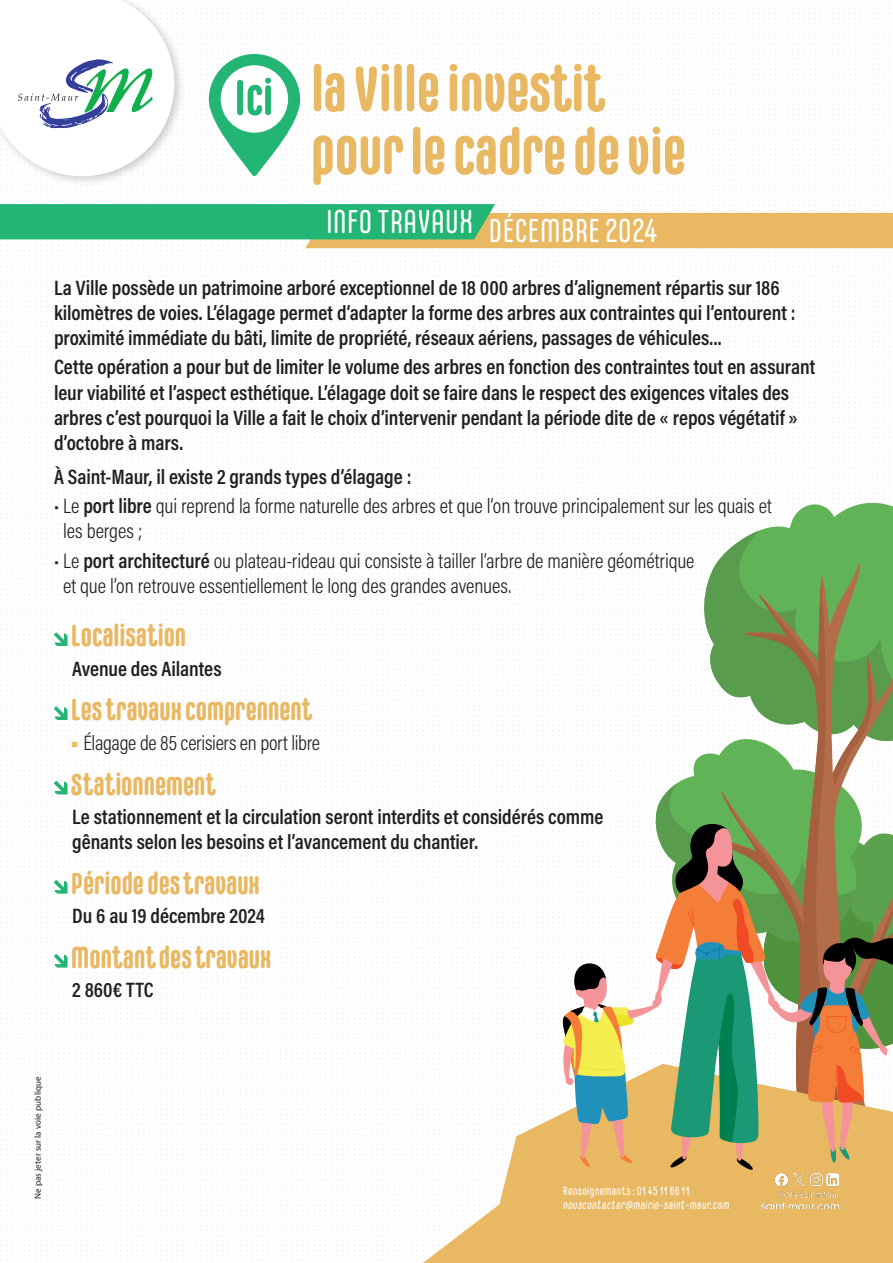
<style>
.page{position:relative;width:893px;height:1263px;background:#fff}
.page>*{position:absolute;margin:0;border:0;box-sizing:border-box;transform-origin:0 0}
.t1{font:33px "Carl Marx";color:#fff}
.t2{font:700 30px "Carl Marx";color:#e8b862}
.t3{font:600 21px/25.2px "Acumin Pro Cond";letter-spacing:-.005em;color:#231f20}
.t4{font:300 21px/25.2px "Acumin Pro Cond";letter-spacing:-.005em;color:#231f20}
.t5{font:12px "Carl Marx";letter-spacing:.02em;color:#fff}
.t6{font:9px "Myriad Pro";letter-spacing:.02em;color:#231f20}
.s1{font-weight:600}
.s2{font-weight:900;color:#ecbd5d}
</style>
<div class="page">
<img style="left:1px;top:3px;width:892px;height:1258px">
<svg style="left:651px;top:723px;width:53px;height:60px"></svg>
<svg style="left:699px;top:500px;width:194px;height:30px"></svg>
<svg style="left:699px;top:530px;width:194px;height:215px"></svg>
<svg style="left:704px;top:564px;width:189px;height:16px;fill:#61b357"></svg>
<svg style="left:704px;top:580px;width:189px;height:203px"></svg>
<svg style="left:308px;top:1064px;width:585px;height:199px"></svg>
<svg style="left:562px;top:783px;width:331px;height:387px"></svg>
<div style="left:0;top:0;width:185px;height:187px;background:#231f20;opacity:.22"></div>
<svg style="left:313px;top:127px;width:371px;height:58px"></svg>
<svg style="left:314px;top:64px;width:291px;height:48px"></svg>
<svg style="left:209px;top:54px;width:91px;height:122px"></svg>
<svg style="left:0;top:204px;width:893px;height:44px"></svg>
<svg style="left:0;top:0;width:174px;height:176px"></svg>
<img style="left:761px;top:1174px;width:78px;height:35px">
<svg style="left:52px;top:630px;width:16px;height:17px"></svg>
<svg style="left:52px;top:704px;width:16px;height:17px"></svg>
<svg style="left:52px;top:779px;width:16px;height:16px"></svg>
<svg style="left:52px;top:878px;width:16px;height:16px"></svg>
<svg style="left:52px;top:952px;width:16px;height:16px"></svg>
<h1 class="t1" style="left:326px;top:203px;width:149px">INFO TRAVAUX</h1>
<p class="t1" style="left:489px;top:212px;width:170px">DÉCEMBRE 2024</p>
<p class="t3" style="left:54px;top:274px;width:743px">La Ville possède un patrimoine arboré exceptionnel de 18 000 arbres d’alignement répartis sur 186 kilomètres de voies. L’élagage permet d’adapter la forme des arbres aux contraintes qui l’entourent : proximité immédiate du bâti, limite de propriété, réseaux aériens, passages de véhicules...</p>
<p class="t3" style="left:54px;top:354px;width:763px">Cette opération a pour but de limiter le volume des arbres en fonction des contraintes tout en assurant leur viabilité et l’aspect esthétique. L’élagage doit se faire dans le respect des exigences vitales des arbres c’est pourquoi la Ville a fait le choix d’intervenir pendant la période dite de « repos végétatif » d’octobre à mars.</p>
<p class="t3" style="left:54px;top:463px;width:359px">À Saint-Maur, il existe 2 grands types d’élagage :</p>
<p class="t4" style="left:63px;top:493px;width:710px;text-indent:-9px">• Le <span class="s1">port libre</span> qui reprend la forme naturelle des arbres et que l’on trouve principalement sur les quais et les berges ;</p>
<p class="t4" style="left:63px;top:548px;width:633px;text-indent:-9px">• Le <span class="s1">port architecturé</span> ou plateau-rideau qui consiste à tailler l’arbre de manière géométrique et que l’on retrouve essentiellement le long des grandes avenues.</p>
<p class="t2" style="left:71px;top:619px;width:117px">Localisation</p>
<p class="t3" style="left:72px;top:655px;width:151px">Avenue des Ailantes</p>
<p class="t2" style="left:71px;top:693px;width:243px">Les travaux comprennent</p>
<p class="t4" style="left:71px;top:729px;width:250px"><span class="s2">•</span> Élagage de 85 cerisiers en port libre</p>
<p class="t2" style="left:71px;top:767px;width:146px">Stationnement</p>
<p class="t3" style="left:72px;top:803px;width:533px">Le stationnement et la circulation seront interdits et considérés comme gênants selon les besoins et l’avancement du chantier.</p>
<p class="t2" style="left:71px;top:866px;width:190px">Période des travaux</p>
<p class="t3" style="left:72px;top:903px;width:194px">Du 6 au 19 décembre 2024</p>
<p class="t2" style="left:71px;top:940px;width:202px">Montant des travaux</p>
<p class="t3" style="left:72px;top:977px;width:83px">2 860€ TTC</p>
<p class="t6" style="left:32px;top:1199px;width:124px;rotate:-90deg">Ne pas jeter sur la voie publique</p>
<p class="t5" style="left:563px;top:1184px;width:129px">Renseignements : 01 45 11 66 11</p>
<p class="t5" style="left:563px;top:1198px;width:170px">nouscontacter@mairie-saint-maur.com</p>
</div>
